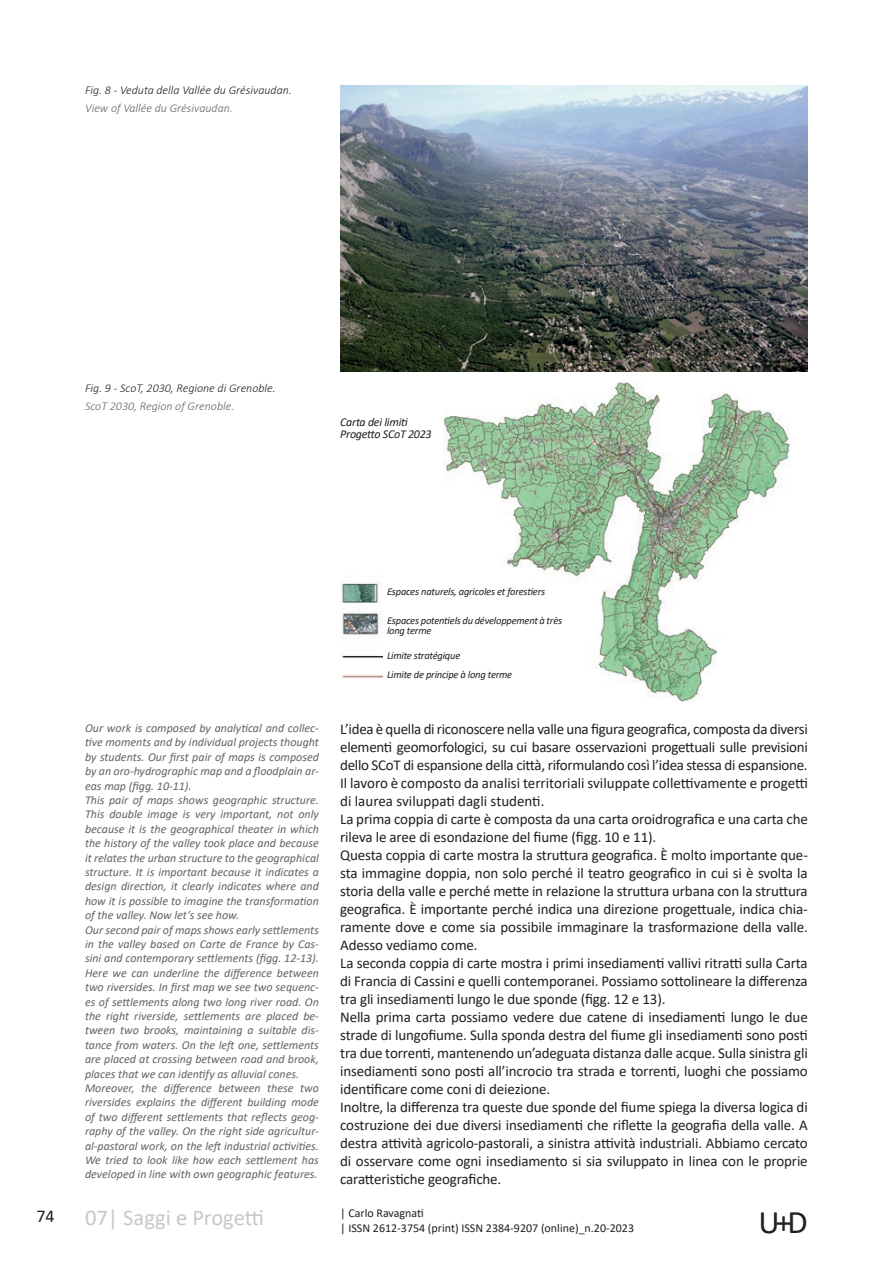
<style>
.page{position:relative;width:893px;height:1263px;background:#fff}
.page>*{position:absolute;margin:0;border:0;box-sizing:border-box;transform-origin:0 0}
.t1{font:33px "Calibri";color:#231f20}
.t2{font:22.5px "Calibri";color:#c7c8ca}
.t3{font:18px "Calibri";color:#231f20}
.t4{font:15px/18px "Calibri";letter-spacing:-.01em;color:#231f20}
.t5{font:italic 12px/14.4px "Calibri";color:#636366}
.t6{font:italic 300 12px "Calibri";color:#231f20}
.t7{font:12px "Calibri";color:#231f20}
.t8{font:italic 300 12px "Calibri";color:#636366}
.t9{font:italic 12px/12px "Calibri";letter-spacing:-.02em;color:#231f20}
.t10{font:italic 10.5px/10.5px "Calibri";letter-spacing:-.02em;color:#231f20}
</style>
<div class="page">
<img style="left:340px;top:85px;width:468px;height:287px">
<img style="left:444px;top:382px;width:346px;height:320px">
<div style="left:395px;top:677px;width:188px;height:25px;background:#fff"></div>
<img style="left:340px;top:581px;width:43px;height:97px">
<div style="left:717px;top:641px;width:139px;height:61px;background:#fff"></div>
<p class="t6" style="left:85px;top:83px;width:208px">Fig. 8 - Veduta della Vallée du Grésivaudan.</p>
<p class="t8" style="left:85px;top:101px;width:149px">View of Vallée du Grésivaudan.</p>
<p class="t6" style="left:85px;top:380px;width:192px">Fig. 9 - ScoT, 2030, Regione di Grenoble.</p>
<p class="t8" style="left:85px;top:398px;width:151px">ScoT 2030, Region of Grenoble.</p>
<p class="t9" style="left:340px;top:415px;width:93px">Carta dei limiti<br>Progetto SCoT 2023</p>
<p class="t5" style="left:85px;top:720px;width:235px">Our work is composed by analytical and collec&shy;tive moments and by individual projects thought by students. Our first pair of maps is composed by an oro-hydrographic map and a floodplain ar&shy;eas map (figg. 10-11).<br>This pair of maps shows geographic structure.<br>This double image is very important, not only because it is the geographical theater in which the history of the valley took place and because it relates the urban structure to the geographical structure. It is important because it indicates a design direction, it clearly indicates where and how it is possible to imagine the transformation of the valley. Now let’s see how.<br>Our second pair of maps shows early settlements in the valley based on Carte de France by Cas&shy;sini and contemporary settlements (figg. 12-13).<br>Here we can underline the difference between two riversides. In first map we see two sequenc&shy;es of settlements along two long river road. On the right riverside, settlements are placed be&shy;tween two brooks, maintaining a suitable dis&shy;tance from waters. On the left one, settlements are placed at crossing between road and brook, places that we can identify as alluvial cones.<br>Moreover, the difference between these two riversides explains the different building mode of two different settlements that reflects geog&shy;raphy of the valley. On the right side agricultur&shy;al-pastoral work, on the left industrial activities.<br>We tried to look like how each settlement has developed in line with own geographic features.</p>
<p class="t10" style="left:387px;top:586px;width:160px">Espaces naturels, agricoles et forestiers</p>
<p class="t10" style="left:387px;top:615px;width:177px">Espaces potentiels du développement à très long terme</p>
<p class="t10" style="left:387px;top:645px;width:127px;line-height:19.2px">Limite stratégique<br>Limite de principe à long terme</p>
<p class="t4" style="left:340px;top:720px;width:469px">L’idea è quella di riconoscere nella valle una figura geografica, composta da diversi elementi geomorfologici, su cui basare osservazioni progettuali sulle previsioni dello SCoT di espansione della città, riformulando così l’idea stessa di espansione.<br>Il lavoro è composto da analisi territoriali sviluppate collettivamente e progetti di laurea sviluppati dagli studenti.<br>La prima coppia di carte è composta da una carta oroidrografica e una carta che rileva le aree di esondazione del fiume (figg. 10 e 11).<br>Questa coppia di carte mostra la struttura geografica. È molto importante que&shy;sta immagine doppia, non solo perché il teatro geografico in cui si è svolta la storia della valle e perché mette in relazione la struttura urbana con la struttura geografica. È importante perché indica una direzione progettuale, indica chia&shy;ramente dove e come sia possibile immaginare la trasformazione della valle.<br>Adesso vediamo come.<br>La seconda coppia di carte mostra i primi insediamenti vallivi ritratti sulla Carta di Francia di Cassini e quelli contemporanei. Possiamo sottolineare la differenza tra gli insediamenti lungo le due sponde (figg. 12 e 13).<br>Nella prima carta possiamo vedere due catene di insediamenti lungo le due strade di lungofiume. Sulla sponda destra del fiume gli insediamenti sono posti tra due torrenti, mantenendo un’adeguata distanza dalle acque. Sulla sinistra gli insediamenti sono posti all’incrocio tra strada e torrenti, luoghi che possiamo identificare come coni di deiezione.<br>Inoltre, la differenza tra queste due sponde del fiume spiega la diversa logica di costruzione dei due diversi insediamenti che riflette la geografia della valle. A destra attività agricolo-pastorali, a sinistra attività industriali. Abbiamo cercato di osservare come ogni insediamento si sia sviluppato in linea con le proprie caratteristiche geografiche.</p>
<p class="t3" style="left:36px;top:1203px;width:20px">74</p>
<p class="t7" style="left:340px;top:1205px;width:85px">| Carlo Ravagnati</p>
<h2 class="t2" style="left:85px;top:1202px;width:181px">07| Saggi e Progetti</h2>
<p class="t7" style="left:340px;top:1219px;width:295px">| ISSN 2612-3754 (print) ISSN 2384-9207 (online)_n.20-2023</p>
<h1 class="t1" style="left:759px;top:1199px;width:51px">U+D</h1>
</div>
